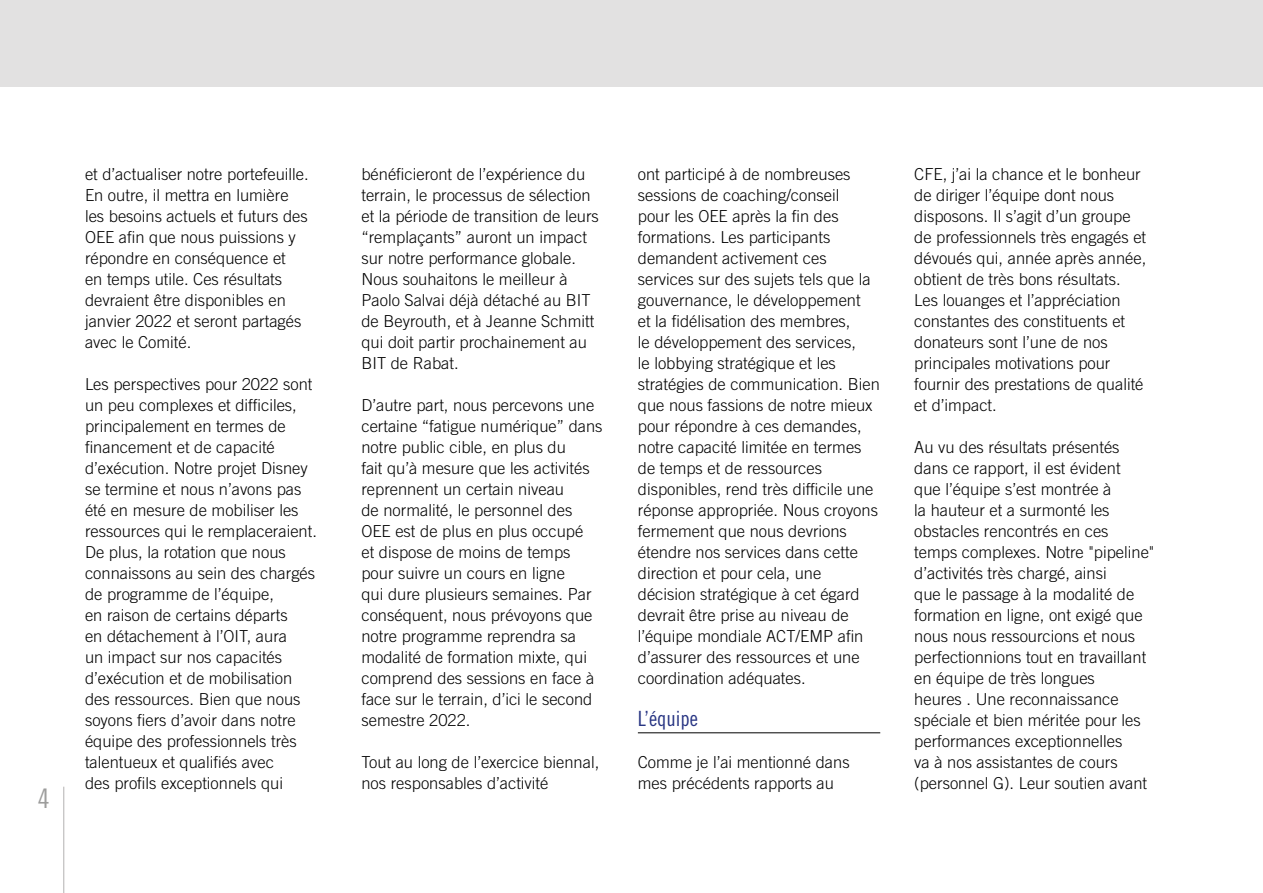
<style>
.page{position:relative;width:1263px;height:893px;background:#fff}
.page>*{position:absolute;margin:0;border:0;box-sizing:border-box;transform-origin:0 0}
.t1{font:27px "Trade Gothic Cond Eighteen";color:#9d9d9c}
.t2{font:21px "Trade Gothic Cond Eighteen";color:#283583}
.t3{font:300 16.5px/21px "Trade Gothic";color:#000}
</style>
<div class="page">
<hr style="left:63px;top:787px;width:1px;height:106px;background:#b3b2b2">
<div style="left:0;top:0;width:1263px;height:87px;background:#e2e1e1"></div>
<hr style="left:638px;top:732px;width:242px;height:1px;background:#000">
<h1 class="t1" style="left:38px;top:782px;width:13px">4</h1>
<p class="t3" style="left:85px;top:163px;width:225px">et d’actualiser notre portefeuille.<br>En outre, il mettra en lumière les besoins actuels et futurs des<br>OEE afin que nous puissions y répondre en conséquence et<br>en temps utile. Ces résultats devraient être disponibles en janvier 2022 et seront partagés avec le Comité.</p>
<p class="t3" style="left:85px;top:373px;width:233px">Les perspectives pour 2022 sont un peu complexes et difficiles, principalement en termes de financement et de capacité d’exécution. Notre projet Disney se termine et nous n’avons pas été en mesure de mobiliser les ressources qui le remplaceraient.<br>De plus, la rotation que nous connaissons au sein des chargés de programme de l’équipe,<br>en raison de certains départs<br>en détachement à l’OIT, aura<br>un impact sur nos capacités d’exécution et de mobilisation des ressources. Bien que nous soyons fiers d’avoir dans notre équipe des professionnels très talentueux et qualifiés avec<br>des profils exceptionnels qui</p>
<p class="t3" style="left:361px;top:164px;width:239px">bénéficieront de l’expérience du terrain, le processus de sélection et la période de transition de leurs “remplaçants” auront un impact sur notre performance globale.<br>Nous souhaitons le meilleur à<br>Paolo Salvai déjà détaché au BIT de Beyrouth, et à Jeanne Schmitt qui doit partir prochainement au<br>BIT de Rabat.</p>
<p class="t3" style="left:361px;top:395px;width:243px">D’autre part, nous percevons une certaine “fatigue numérique” dans notre public cible, en plus du<br>fait qu’à mesure que les activités reprennent un certain niveau<br>de normalité, le personnel des<br>OEE est de plus en plus occupé<br>et dispose de moins de temps pour suivre un cours en ligne<br>qui dure plusieurs semaines. Par conséquent, nous prévoyons que notre programme reprendra sa modalité de formation mixte, qui comprend des sessions en face à face sur le terrain, d’ici le second semestre 2022.</p>
<p class="t3" style="left:361px;top:752px;width:239px">Tout au long de l’exercice biennal, nos responsables d’activité</p>
<p class="t3" style="left:638px;top:163px;width:244px">ont participé à de nombreuses sessions de coaching/conseil<br>pour les OEE après la fin des formations. Les participants demandent activement ces services sur des sujets tels que la gouvernance, le développement<br>et la fidélisation des membres,<br>le développement des services,<br>le lobbying stratégique et les stratégies de communication. Bien que nous fassions de notre mieux pour répondre à ces demandes, notre capacité limitée en termes de temps et de ressources disponibles, rend très difficile une réponse appropriée. Nous croyons fermement que nous devrions étendre nos services dans cette direction et pour cela, une décision stratégique à cet égard devrait être prise au niveau de l’équipe mondiale ACT/EMP afin d’assurer des ressources et une coordination adéquates.</p>
<p class="t2" style="left:638px;top:706px;width:62px">L’équipe</p>
<p class="t3" style="left:638px;top:751px;width:213px">Comme je l’ai mentionné dans mes précédents rapports au</p>
<p class="t3" style="left:914px;top:163px;width:233px">CFE, j’ai la chance et le bonheur de diriger l’équipe dont nous disposons. Il s’agit d’un groupe de professionnels très engagés et dévoués qui, année après année, obtient de très bons résultats.<br>Les louanges et l’appréciation constantes des constituents et donateurs sont l’une de nos principales motivations pour fournir des prestations de qualité et d’impact.</p>
<p class="t3" style="left:914px;top:436px;width:242px">Au vu des résultats présentés dans ce rapport, il est évident<br>que l’équipe s’est montrée à<br>la hauteur et a surmonté les obstacles rencontrés en ces temps complexes. Notre "pipeline" d’activités très chargé, ainsi<br>que le passage à la modalité de formation en ligne, ont exigé que nous nous ressourcions et nous perfectionnions tout en travaillant en équipe de très longues<br>heures . Une reconnaissance spéciale et bien méritée pour les performances exceptionnelles<br>va à nos assistantes de cours (personnel G). Leur soutien avant</p>
</div>
